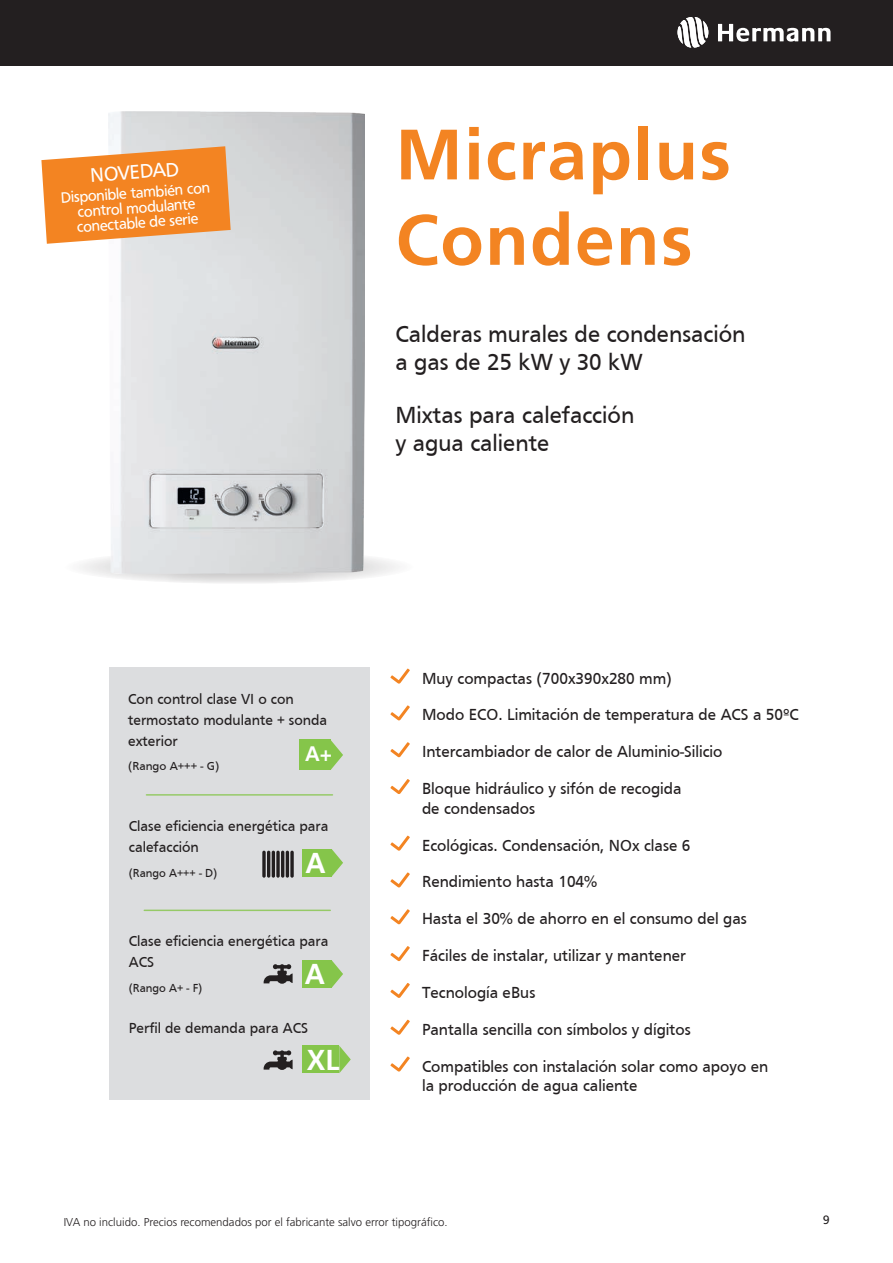
<style>
.page{position:relative;width:893px;height:1263px;background:#fff}
.page>*{position:absolute;margin:0;border:0;box-sizing:border-box;transform-origin:0 0}
.t1{font:700 71.1px/85.3px "Frutiger LT Std";letter-spacing:.02em;color:#f38422}
.t2{font:700 28.8px "Frutiger LT Std";color:#fff}
.t3{font:24px/28.5px "Frutiger Normal";color:#231f20}
.t4{font:700 21px "Frutiger LT Std";color:#fff}
.t5{font:19.5px "Frutiger BQ";color:#fff}
.t6{font:16.5px/19.8px "Frutiger Normal";color:#231f20}
.t7{font:15px/21px "Frutiger Normal";color:#231f20}
.t8{font:15px/15px "Frutiger BQ";color:#fff;text-align:center}
.t9{font:12px "Frutiger Normal";color:#231f20}
.t10{font:12px "Frutiger BQ";color:#231f20}
.t11{font:300 11.4px "Frutiger";color:#231f20}
</style>
<div class="page">
<div style="left:109px;top:667px;width:261px;height:432px;background:#dcdddf"></div>
<svg style="left:63px;top:550px;width:353px;height:34px;fill:#ececec"></svg>
<img style="left:109px;top:112px;width:256px;height:461px">
<svg style="left:390px;top:669px;width:20px;height:15px"></svg>
<svg style="left:390px;top:705px;width:20px;height:15px"></svg>
<svg style="left:390px;top:742px;width:20px;height:15px"></svg>
<svg style="left:390px;top:779px;width:20px;height:15px"></svg>
<svg style="left:390px;top:836px;width:20px;height:15px"></svg>
<svg style="left:390px;top:872px;width:20px;height:15px"></svg>
<svg style="left:390px;top:909px;width:20px;height:15px"></svg>
<svg style="left:390px;top:946px;width:20px;height:15px"></svg>
<svg style="left:390px;top:983px;width:20px;height:15px"></svg>
<svg style="left:390px;top:1020px;width:20px;height:15px"></svg>
<svg style="left:390px;top:1056px;width:20px;height:15px"></svg>
<hr style="left:146px;top:794px;width:186px;height:2px;background:#85c54a">
<div style="left:302px;top:960px;width:30px;height:28px;background:#85c54a"></div>
<svg style="left:332px;top:961px;width:11px;height:26px"></svg>
<svg style="left:264px;top:964px;width:29px;height:20px"></svg>
<div style="left:302px;top:1046px;width:37px;height:27px;background:#85c54a"></div>
<svg style="left:339px;top:1046px;width:12px;height:27px"></svg>
<svg style="left:264px;top:1050px;width:29px;height:20px"></svg>
<hr style="left:144px;top:909px;width:186px;height:2px;background:#85c54a">
<div style="left:302px;top:849px;width:30px;height:27px;background:#85c54a"></div>
<svg style="left:332px;top:849px;width:11px;height:27px"></svg>
<svg style="left:262px;top:851px;width:4px;height:27px"></svg>
<hr style="left:267px;top:851px;width:3px;height:27px;background:#231f20;border-radius:2px">
<hr style="left:272px;top:851px;width:3px;height:27px;background:#231f20;border-radius:2px">
<svg style="left:276px;top:851px;width:4px;height:27px"></svg>
<hr style="left:281px;top:851px;width:3px;height:27px;background:#231f20;border-radius:2px">
<hr style="left:286px;top:851px;width:3px;height:27px;background:#231f20;border-radius:2px">
<svg style="left:290px;top:851px;width:4px;height:27px"></svg>
<div style="left:299px;top:740px;width:32px;height:30px;background:#85c54a"></div>
<svg style="left:331px;top:740px;width:12px;height:30px"></svg>
<div style="left:0;top:0;width:893px;height:66px;background:#231f20"></div>
<svg style="left:718px;top:24px;width:112px;height:18px"></svg>
<svg style="left:677px;top:17px;width:31px;height:31px"></svg>
<svg style="left:41px;top:146px;width:190px;height:98px;background:#f19544"></svg>
<p class="t5" style="left:90px;top:164px;width:90px;rotate:-4deg">NOVEDAD</p>
<p class="t8" style="left:61px;top:191px;width:151px;rotate:-4deg">Disponible también con control modulante conectable de serie</p>
<p class="t1" style="left:395px;top:112px;width:337px">Micraplus<br>Condens</p>
<p class="t3" style="left:395px;top:319px;width:352px">Calderas murales de condensación a gas de 25 kW y 30 kW</p>
<p class="t3" style="left:395px;top:400px;width:240px">Mixtas para calefacción y agua caliente</p>
<p class="t7" style="left:128px;top:688px;width:201px">Con control clase VI o con termostato modulante + sonda exterior</p>
<p class="t9" style="left:128px;top:759px;width:93px">(Rango A+++ - G)</p>
<p class="t4" style="left:305px;top:741px;width:28px">A+</p>
<p class="t7" style="left:129px;top:815px;width:201px">Clase eficiencia energética para calefacción</p>
<p class="t9" style="left:129px;top:866px;width:90px">(Rango A+++ - D)</p>
<p class="t2" style="left:306px;top:846px;width:22px">A</p>
<p class="t7" style="left:129px;top:930px;width:201px">Clase eficiencia energética para<br>ACS</p>
<p class="t9" style="left:129px;top:981px;width:75px">(Rango A+ - F)</p>
<p class="t2" style="left:305px;top:957px;width:22px">A</p>
<p class="t7" style="left:129px;top:1017px;width:181px">Perfil de demanda para ACS</p>
<p class="t2" style="left:307px;top:1042px;width:34px">XL</p>
<p class="t6" style="left:422px;top:668px;width:251px">Muy compactas (700x390x280 mm)</p>
<p class="t6" style="left:422px;top:705px;width:378px">Modo ECO. Limitación de temperatura de ACS a 50ºC</p>
<p class="t6" style="left:422px;top:742px;width:302px">Intercambiador de calor de Aluminio-Silicio</p>
<p class="t6" style="left:422px;top:778px;width:261px">Bloque hidráulico y sifón de recogida de condensados</p>
<p class="t6" style="left:422px;top:835px;width:270px">Ecológicas. Condensación, NOx clase 6</p>
<p class="t6" style="left:422px;top:872px;width:177px">Rendimiento hasta 104%</p>
<p class="t6" style="left:422px;top:909px;width:326px">Hasta el 30% de ahorro en el consumo del gas</p>
<p class="t6" style="left:422px;top:945px;width:265px">Fáciles de instalar, utilizar y mantener</p>
<p class="t6" style="left:422px;top:982px;width:115px">Tecnología eBus</p>
<p class="t6" style="left:422px;top:1019px;width:270px">Pantalla sencilla con símbolos y dígitos</p>
<p class="t6" style="left:422px;top:1056px;width:348px">Compatibles con instalación solar como apoyo en la producción de agua caliente</p>
<p class="t11" style="left:64px;top:1215px;width:385px">IVA no incluido. Precios recomendados por el fabricante salvo error tipográfico.</p>
<p class="t10" style="left:823px;top:1212px;width:8px">9</p>
</div>
